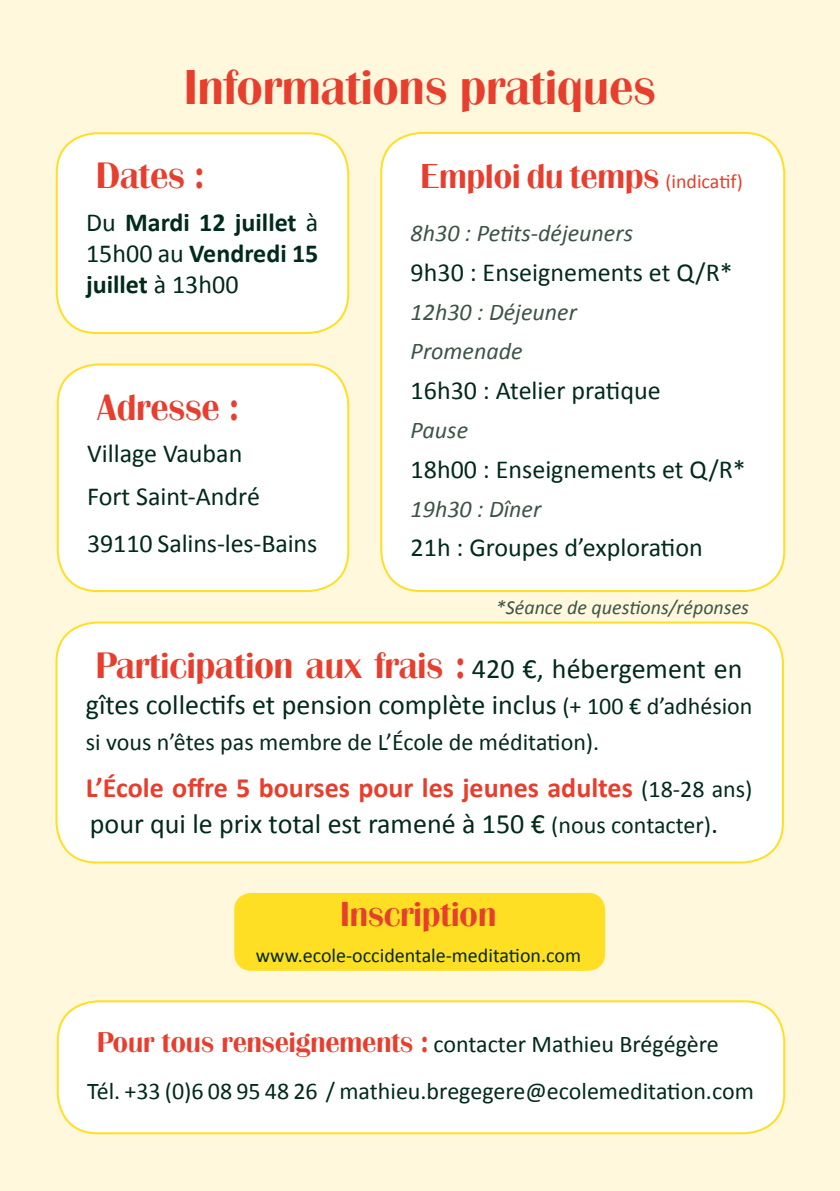
<style>
.page{position:relative;width:840px;height:1191px;background:#fff}
.page>*{position:absolute;margin:0;border:0;box-sizing:border-box;transform-origin:0 0}
.t1{font:48px "Britannic BQ";color:#e83e2d}
.t2{font:36px "Britannic BQ";color:#e83e2d}
.t3{font:34px "Britannic BQ";color:#e83e2d}
.t4{font:700 28px/36px "Calibri";color:#e83e2d}
.t5{font:28px "Calibri";color:#002a1a}
.t6{font:26px "Calibri";color:#002a1a}
.t7{font:700 26px/31.2px "Calibri";color:#002a1a;text-align:justify}
.t8{font:24px "Calibri";color:#002a1a}
.t9{font:italic 24px "Calibri";color:#3c5446}
.t10{font:20px "Calibri";color:#002a1a}
.t11{font:italic 20px "Calibri";color:#3c5446}
.s1{font-weight:400}
.s2{font-family:"Calibri";font-size:20px}
.s3{font-family:"Calibri";font-size:28px;color:#002a1a}
.s4{font-size:24px}
.s5{font-weight:400;font-size:24px;color:#002a1a}
.s6{font-weight:400;color:#002a1a}
.s7{font-family:"Britannic BQ";font-size:28px;color:#e83e2d}
</style>
<div class="page">
<div style="left:0;top:0;width:839px;height:1191px;background:#fff8dd"></div>
<div style="left:57px;top:133px;width:291px;height:200px;background:#fff;border-radius:40px"></div>
<div style="left:56px;top:132px;width:293px;height:202px;border:2px solid #ffdf23;border-radius:40px"></div>
<div style="left:56px;top:622px;width:726px;height:240px;background:#fff;border-radius:40px"></div>
<div style="left:55px;top:621px;width:728px;height:242px;border:2px solid #ffdf23;border-radius:40px"></div>
<div style="left:58px;top:1001px;width:725px;height:132px;background:#fff;border-radius:40px"></div>
<div style="left:57px;top:1000px;width:727px;height:134px;border:2px solid #ffdf23;border-radius:40px"></div>
<div style="left:58px;top:364px;width:290px;height:227px;background:#fff;border-radius:40px"></div>
<div style="left:57px;top:363px;width:292px;height:229px;border:2px solid #ffdf23;border-radius:40px"></div>
<div style="left:381px;top:133px;width:402px;height:458px;background:#fff;border-radius:40px"></div>
<div style="left:380px;top:132px;width:404px;height:460px;border:2px solid #ffdf23;border-radius:40px"></div>
<div style="left:234px;top:893px;width:371px;height:77px;background:#ffdf23;border-radius:17px"></div>
<p class="t1" style="left:184px;top:59px;width:472px">Informations pratiques</p>
<p class="t2" style="left:96px;top:154px;width:108px">Dates :</p>
<p class="t7" style="left:86px;top:207px;width:234px"><span class="s1">Du</span> Mardi 12 juillet <span class="s1">à 15h00 au</span> Vendredi 15 juillet <span class="s1">à 13h00</span></p>
<p class="t2" style="left:97px;top:386px;width:142px">Adresse :</p>
<p class="t6" style="left:87px;top:437px;width:157px">Village Vauban</p>
<p class="t6" style="left:87px;top:479px;width:174px">Fort Saint-André</p>
<p class="t6" style="left:87px;top:527px;width:231px">39110 Salins-les-Bains</p>
<p class="t3" style="left:420px;top:156px;width:323px">Emploi du temps <span class="s2">(indicatif)</span></p>
<p class="t9" style="left:410px;top:217px;width:224px">8h30 : Petits-déjeuners</p>
<p class="t6" style="left:410px;top:256px;width:323px">9h30 : Enseignements et Q/R*</p>
<p class="t9" style="left:410px;top:296px;width:168px">12h30 : Déjeuner</p>
<p class="t9" style="left:410px;top:335px;width:113px">Promenade</p>
<p class="t6" style="left:410px;top:374px;width:251px">16h30 : Atelier pratique</p>
<p class="t9" style="left:410px;top:414px;width:59px">Pause</p>
<p class="t6" style="left:410px;top:452px;width:336px">18h00 : Enseignements et Q/R*</p>
<p class="t9" style="left:410px;top:492px;width:132px">19h30 : Dîner</p>
<p class="t6" style="left:410px;top:531px;width:293px">21h : Groupes d’exploration</p>
<p class="t11" style="left:495px;top:594px;width:254px">*Séance de questions/réponses</p>
<p class="t2" style="left:96px;top:644px;width:648px">Participation aux frais : <span class="s3">420 €, hébergement en</span></p>
<p class="t5" style="left:86px;top:686px;width:667px">gîtes collectifs et pension complète inclus <span class="s4">(+ 100 € d’adhésion</span></p>
<p class="t8" style="left:86px;top:726px;width:514px">si vous n’êtes pas membre de L’École de méditation).</p>
<p class="t4" style="left:86px;top:769px;width:667px">L’École offre 5 bourses pour les jeunes adultes <span class="s5">(18-28 ans) </span><span class="s6">pour qui le prix total est ramené à 150 €</span> <span class="s5">(nous contacter)</span><span class="s6">.</span></p>
<p class="t3" style="left:340px;top:894px;width:157px">Inscription</p>
<p class="t10" style="left:256px;top:942px;width:326px">www.ecole-occidentale-meditation.com</p>
<p class="t8" style="left:97px;top:1028px;width:622px"><span class="s7">Pour tous renseignements :</span> contacter Mathieu Brégégère</p>
<p class="t8" style="left:87px;top:1075px;width:667px">Tél. +33 (0)6 08 95 48 26 / mathieu.bregegere@ecolemeditation.com</p>
</div>
